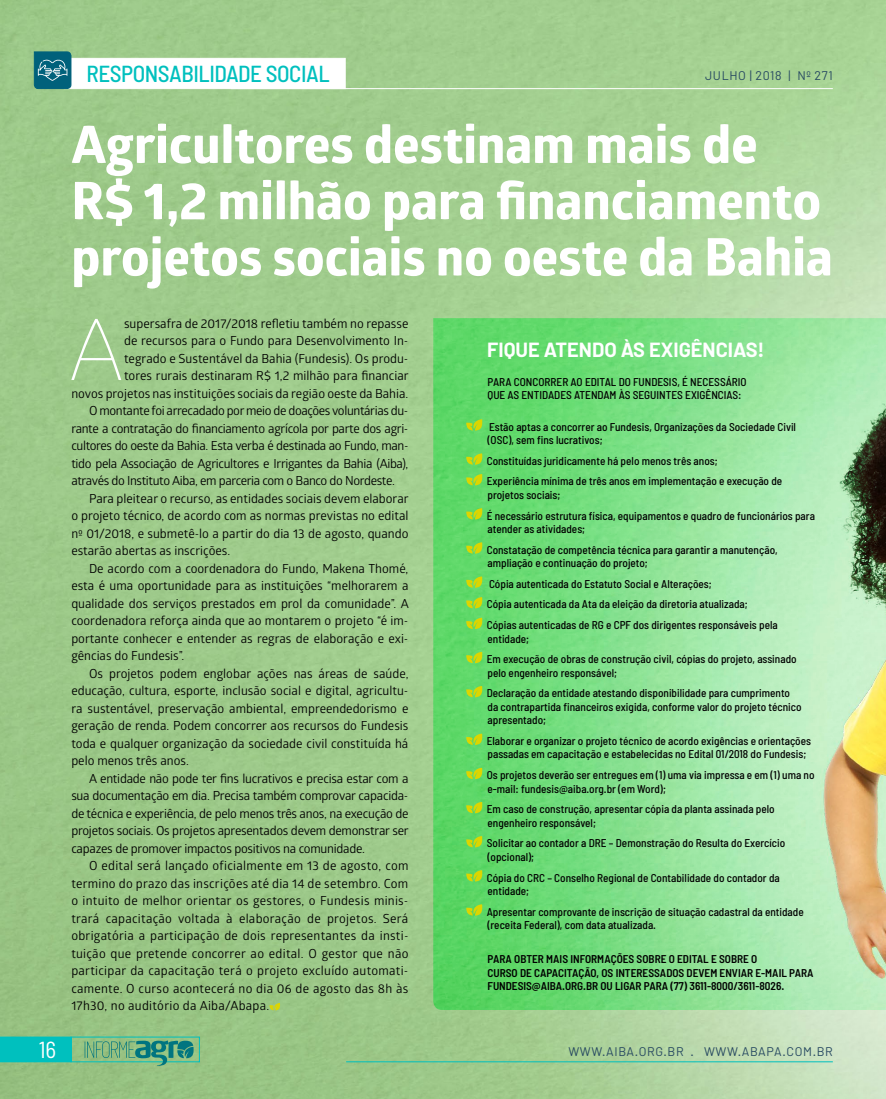
<style>
.page{position:relative;width:886px;height:1099px;background:#fff}
.page>*{position:absolute;margin:0;border:0;box-sizing:border-box;transform-origin:0 0}
.t1{font:200 88.62px "Kyrial Display Pro";color:#fff}
.t2{font:700 52px/56.2px "Globerx";color:#fff}
.t3{font:500 semi-condensed 23.12px "Barlow";letter-spacing:-.02em;color:#00c0be}
.t4{font:semi-condensed 23.12px "Barlow";color:#fff}
.t5{font:700 20px "Barlow";color:#fff}
.t6{font:12.5px "Glober";color:#000}
.t7{font:12.5px "Glober";letter-spacing:.02em;color:#000}
.t8{font:12.5px "Glober";letter-spacing:-.03em;color:#000}
.t9{font:12.5px "Glober";letter-spacing:-.02em;color:#000}
.t10{font:12.5px "Barlow";letter-spacing:.05em;color:#264861}
.t11{font:500 semi-condensed 11.25px/13.5px "Barlow";color:#000}
.t12{font:600 semi-condensed 11.25px/13.5px "Barlow";color:#000}
</style>
<div class="page">
<img style="left:0;top:0;width:803px;height:1098px">
<svg style="left:433px;top:318px;width:370px;height:691px"></svg>
<img style="left:803px;top:0;width:83px;height:1098px">
<svg style="left:270px;top:1002px;width:10px;height:8px"></svg>
<svg style="left:466px;top:419px;width:16px;height:11px"></svg>
<svg style="left:466px;top:453px;width:16px;height:11px"></svg>
<svg style="left:466px;top:474px;width:16px;height:11px"></svg>
<svg style="left:466px;top:508px;width:16px;height:11px"></svg>
<svg style="left:466px;top:542px;width:16px;height:11px"></svg>
<svg style="left:466px;top:576px;width:16px;height:11px"></svg>
<svg style="left:466px;top:597px;width:16px;height:11px"></svg>
<svg style="left:466px;top:617px;width:16px;height:12px"></svg>
<svg style="left:466px;top:652px;width:16px;height:11px"></svg>
<svg style="left:466px;top:686px;width:16px;height:11px"></svg>
<svg style="left:466px;top:733px;width:16px;height:12px"></svg>
<svg style="left:466px;top:767px;width:16px;height:12px"></svg>
<svg style="left:466px;top:802px;width:16px;height:11px"></svg>
<svg style="left:466px;top:836px;width:16px;height:11px"></svg>
<svg style="left:466px;top:870px;width:16px;height:11px"></svg>
<svg style="left:466px;top:904px;width:16px;height:11px"></svg>
<div style="left:71px;top:1036px;width:129px;height:26px;border:1px solid #00c0be"></div>
<div style="left:0;top:1036px;width:71px;height:26px;background:#00c0be"></div>
<hr style="left:231px;top:88px;width:602px;height:1px;background:#fff">
<hr style="left:346px;top:1061px;width:487px;height:1px;background:#00c0be">
<div style="left:64px;top:58px;width:281px;height:31px;background:#fff"></div>
<svg style="left:34px;top:51px;width:38px;height:38px"></svg>
<svg style="left:85px;top:1036px;width:127px;height:29px"></svg>
<h3 class="t3" style="left:87px;top:59px;width:245px">RESPONSABILIDADE SOCIAL</h3>
<p class="t10" style="left:705px;top:68px;width:129px">JULHO | 2018 | Nº 271</p>
<h3 class="t4" style="left:39px;top:1034px;width:19px">16</h3>
<h2 class="t2" style="left:71px;top:116px;width:763px">Agricultores destinam mais de<br>R$ 1,2 milhão para financiamento projetos sociais no oeste da Bahia</h2>
<h1 class="t1" style="left:69px;top:286px;width:57px">A</h1>
<p class="t6" style="left:124px;top:314px;width:286px">supersafra de 2017/2018 refletiu também no repasse</p>
<p class="t6" style="left:124px;top:332px;width:286px">de recursos para o Fundo para Desenvolvimento In-</p>
<p class="t6" style="left:124px;top:349px;width:286px">tegrado e Sustentável da Bahia (Fundesis). Os produ-</p>
<p class="t6" style="left:124px;top:367px;width:286px">tores rurais destinaram R$ 1,2 milhão para financiar</p>
<p class="t6" style="left:71px;top:384px;width:338px">novos projetos nas instituições sociais da região oeste da Bahia.</p>
<p class="t8" style="left:89px;top:402px;width:321px">O montante foi arrecadado por meio de doações voluntárias du-</p>
<p class="t8" style="left:71px;top:419px;width:339px">rante a contratação do financiamento agrícola por parte dos agri-</p>
<p class="t8" style="left:71px;top:437px;width:339px">cultores do oeste da Bahia. Esta verba é destinada ao Fundo, man-</p>
<p class="t8" style="left:71px;top:454px;width:339px">tido pela Associação de Agricultores e Irrigantes da Bahia (Aiba),</p>
<p class="t8" style="left:71px;top:472px;width:325px">através do Instituto Aiba, em parceria com o Banco do Nordeste.</p>
<p class="t6" style="left:89px;top:489px;width:321px">Para pleitear o recurso, as entidades sociais devem elaborar</p>
<p class="t6" style="left:71px;top:507px;width:339px">o projeto técnico, de acordo com as normas previstas no edital</p>
<p class="t6" style="left:71px;top:524px;width:339px">nº 01/2018, e submetê-lo a partir do dia 13 de agosto, quando</p>
<p class="t6" style="left:71px;top:542px;width:160px">estarão abertas as inscrições.</p>
<p class="t6" style="left:89px;top:559px;width:321px">De acordo com a coordenadora do Fundo, Makena Thomé,</p>
<p class="t6" style="left:71px;top:577px;width:339px">esta é uma oportunidade para as instituições “melhorarem a</p>
<p class="t6" style="left:71px;top:594px;width:339px">qualidade dos serviços prestados em prol da comunidade”. A</p>
<p class="t6" style="left:71px;top:612px;width:338px">coordenadora reforça ainda que ao montarem o projeto “é im-</p>
<p class="t6" style="left:71px;top:629px;width:339px">portante conhecer e entender as regras de elaboração e exi-</p>
<p class="t6" style="left:71px;top:647px;width:115px">gências do Fundesis”.</p>
<p class="t6" style="left:89px;top:664px;width:321px">Os projetos podem englobar ações nas áreas de saúde,</p>
<p class="t6" style="left:71px;top:682px;width:339px">educação, cultura, esporte, inclusão social e digital, agricultu-</p>
<p class="t6" style="left:71px;top:699px;width:339px">ra sustentável, preservação ambiental, empreendedorismo e</p>
<p class="t6" style="left:71px;top:717px;width:339px">geração de renda. Podem concorrer aos recursos do Fundesis</p>
<p class="t6" style="left:71px;top:734px;width:339px">toda e qualquer organização da sociedade civil constituída há</p>
<p class="t6" style="left:71px;top:752px;width:119px">pelo menos três anos.</p>
<p class="t9" style="left:89px;top:769px;width:321px">A entidade não pode ter fins lucrativos e precisa estar com a</p>
<p class="t9" style="left:71px;top:787px;width:339px">sua documentação em dia. Precisa também comprovar capacida-</p>
<p class="t9" style="left:71px;top:804px;width:339px">de técnica e experiência, de pelo menos três anos, na execução de</p>
<p class="t9" style="left:71px;top:822px;width:339px">projetos sociais. Os projetos apresentados devem demonstrar ser</p>
<p class="t9" style="left:71px;top:839px;width:295px">capazes de promover impactos positivos na comunidade.</p>
<p class="t7" style="left:89px;top:857px;width:321px">O edital será lançado oficialmente em 13 de agosto, com</p>
<p class="t7" style="left:71px;top:874px;width:338px">termino do prazo das inscrições até dia 14 de setembro. Com</p>
<p class="t7" style="left:71px;top:892px;width:339px">o intuito de melhor orientar os gestores, o Fundesis minis-</p>
<p class="t7" style="left:71px;top:909px;width:339px">trará capacitação voltada à elaboração de projetos. Será</p>
<p class="t7" style="left:71px;top:927px;width:339px">obrigatória a participação de dois representantes da insti-</p>
<p class="t7" style="left:71px;top:944px;width:339px">tuição que pretende concorrer ao edital. O gestor que não</p>
<p class="t7" style="left:71px;top:962px;width:339px">participar da capacitação terá o projeto excluído automati-</p>
<p class="t7" style="left:71px;top:979px;width:338px">camente. O curso acontecerá no dia 06 de agosto das 8h às</p>
<p class="t7" style="left:71px;top:997px;width:199px">17h30, no auditório da Aiba/Abapa.</p>
<h3 class="t5" style="left:487px;top:337px;width:279px">FIQUE ATENDO ÀS EXIGÊNCIAS!</h3>
<p class="t11" style="left:487px;top:375px;width:261px">PARA CONCORRER AO EDITAL DO FUNDESIS, É NECESSÁRIO<br>QUE AS ENTIDADES ATENDAM ÀS SEGUINTES EXIGÊNCIAS:</p>
<p class="t11" style="left:487px;top:419px;width:310px">Estão aptas a concorrer ao Fundesis, Organizações da Sociedade Civil (OSC), sem fins lucrativos;</p>
<p class="t11" style="left:487px;top:450px;width:297px;line-height:20.6px">Constituídas juridicamente há pelo menos três anos;<br>Experiência mínima de três anos em implementação e execução de</p>
<p class="t11" style="left:487px;top:484px;width:330px;line-height:20.6px">projetos sociais;<br>É necessário estrutura física, equipamentos e quadro de funcionários para</p>
<p class="t11" style="left:487px;top:518px;width:292px;line-height:20.6px">atender as atividades;<br>Constatação de competência técnica para garantir a manutenção,</p>
<p class="t11" style="left:487px;top:552px;width:292px;line-height:20.6px">ampliação e continuação do projeto;<br>Cópia autenticada do Estatuto Social e Alterações;<br>Cópia autenticada da Ata da eleição da diretoria atualizada; Cópias autenticadas de RG e CPF dos dirigentes responsáveis pela</p>
<p class="t11" style="left:487px;top:628px;width:311px;line-height:20.6px">entidade;<br>Em execução de obras de construção civil, cópias do projeto, assinado</p>
<p class="t11" style="left:487px;top:662px;width:305px;line-height:20.6px">pelo engenheiro responsável;<br>Declaração da entidade atestando disponibilidade para cumprimento</p>
<p class="t11" style="left:487px;top:699px;width:316px">da contrapartida financeiros exigida, conforme valor do projeto técnico apresentado;</p>
<p class="t11" style="left:487px;top:733px;width:326px">Elaborar e organizar o projeto técnico de acordo exigências e orientações passadas em capacitação e estabelecidas no Edital 01/2018 do Fundesis;</p>
<p class="t11" style="left:487px;top:768px;width:329px">Os projetos deverão ser entregues em (1) uma via impressa e em (1) uma no e-mail: fundesis@aiba.org.br (em Word);</p>
<p class="t11" style="left:487px;top:802px;width:289px">Em caso de construção, apresentar cópia da planta assinada pelo engenheiro responsável;</p>
<p class="t11" style="left:487px;top:836px;width:300px">Solicitar ao contador a DRE – Demonstração do Resulta do Exercício (opcional);</p>
<p class="t11" style="left:487px;top:870px;width:295px">Cópia do CRC – Conselho Regional de Contabilidade do contador da entidade;</p>
<p class="t11" style="left:487px;top:904px;width:318px">Apresentar comprovante de inscrição de situação cadastral da entidade (receita Federal), com data atualizada.</p>
<p class="t12" style="left:487px;top:952px;width:328px">PARA OBTER MAIS INFORMAÇÕES SOBRE O EDITAL E SOBRE O<br>CURSO DE CAPACITAÇÃO, OS INTERESSADOS DEVEM ENVIAR E-MAIL PARA<br>FUNDESIS@AIBA.ORG.BR OU LIGAR PARA (77) 3611-8000/3611-8026.</p>
<p class="t10" style="left:568px;top:1043px;width:266px">WWW.AIBA.ORG.BR . WWW.ABAPA.COM.BR</p>
</div>
